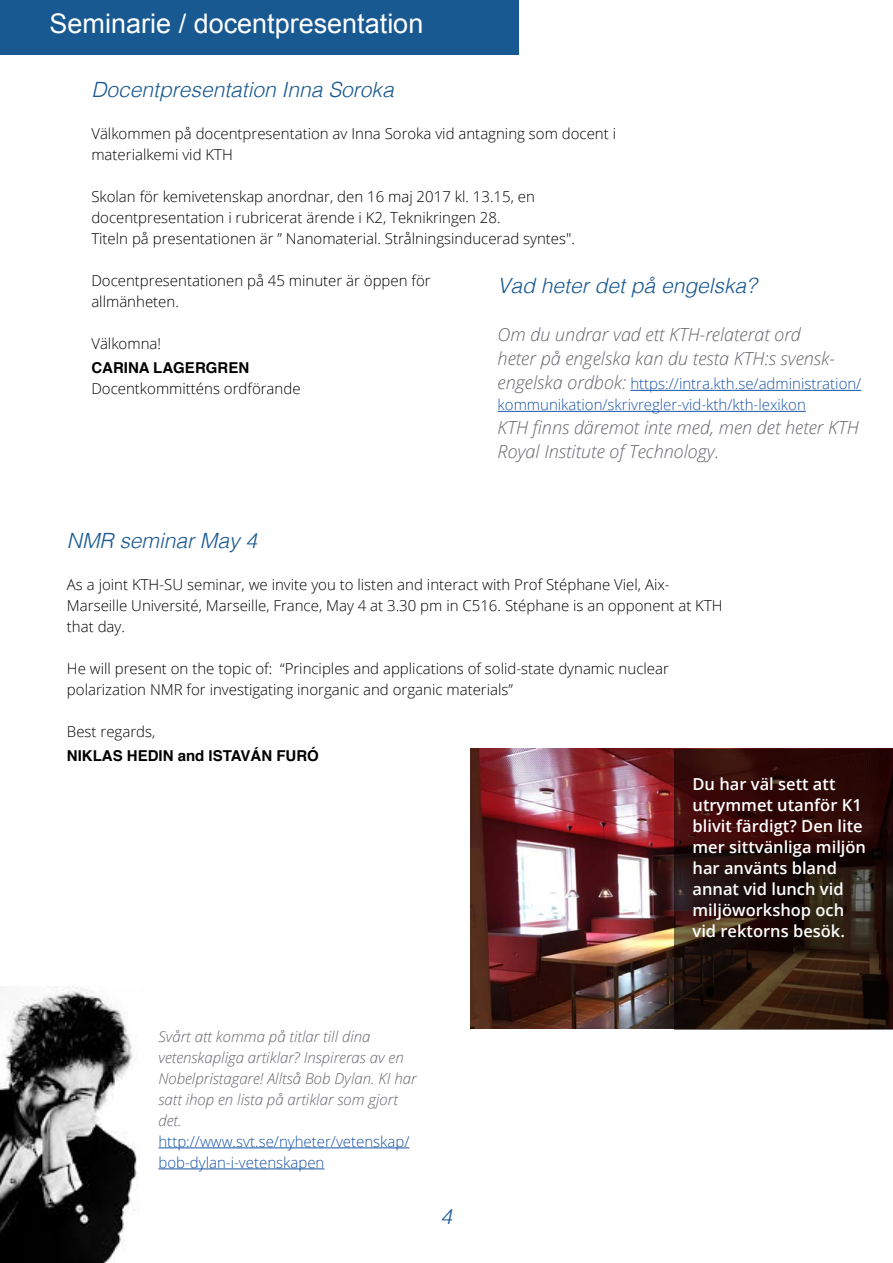
<style>
.page{position:relative;width:893px;height:1263px;background:#fff}
.page>*{position:absolute;margin:0;border:0;box-sizing:border-box;transform-origin:0 0}
.t1{font:27px "Arial";color:#fff}
.t2{font:italic 300 21px "Helvetica";color:#195992}
.t3{font:italic 300 18px/24px "Open Sans";color:#65656c}
.t4{font:600 16.5px/21px "Open Sans";color:#fff}
.t5{font:300 15px/21px "Open Sans";color:#000}
.t6{font:300 15px/21px "Open Sans";color:#1954a6}
.t7{font:italic 300 15px/21px "Open Sans";color:#65656c}
.t8{font:700 15px "Helvetica";color:#000}
.s1{font-style:italic;font-size:18px;color:#65656c}
</style>
<div class="page">
<div style="left:0;top:0;width:518px;height:54px;background:#195992"></div>
<hr style="left:630px;top:390px;width:231px;height:1px;background:#1954a6">
<hr style="left:498px;top:411px;width:308px;height:1px;background:#1954a6">
<img style="left:470px;top:749px;width:204px;height:280px">
<svg style="left:674px;top:749px;width:219px;height:281px;background:#2c130d"></svg>
<hr style="left:158px;top:1147px;width:251px;height:1px;background:#1954a6">
<hr style="left:158px;top:1168px;width:166px;height:1px;background:#1954a6">
<img style="left:0;top:986px;width:137px;height:277px">
<h1 class="t1" style="left:50px;top:6px;width:375px">Seminarie / docentpresentation</h1>
<h2 class="t2" style="left:91px;top:72px;width:304px">Docentpresentation Inna Soroka</h2>
<p class="t5" style="left:91px;top:123px;width:526px">Välkommen på docentpresentation av Inna Soroka vid antagning som docent i materialkemi vid KTH</p>
<p class="t5" style="left:91px;top:186px;width:485px">Skolan för kemivetenskap anordnar, den 16 maj 2017 kl. 13.15, en docentpresentation i rubricerat ärende i K2, Teknikringen 28.<br>Titeln på presentationen är ” Nanomaterial. Strålningsinducerad syntes".</p>
<p class="t5" style="left:91px;top:270px;width:341px">Docentpresentationen på 45 minuter är öppen för allmänheten.</p>
<p class="t5" style="left:91px;top:333px;width:71px">Välkomna!</p>
<p class="t8" style="left:91px;top:356px;width:159px">CARINA LAGERGREN</p>
<p class="t5" style="left:91px;top:378px;width:211px">Docentkommitténs ordförande</p>
<h2 class="t2" style="left:498px;top:268px;width:261px">Vad heter det på engelska?</h2>
<p class="t3" style="left:498px;top:322px;width:339px">Om du undrar vad ett KTH-relaterat ord heter på engelska kan du testa KTH:s svensk-</p>
<p class="t6" style="left:498px;top:373px;width:365px"><span class="s1">engelska ordbok:</span> https://intra.kth.se/administration/ kommunikation/skrivregler-vid-kth/kth-lexikon</p>
<p class="t3" style="left:498px;top:415px;width:363px">KTH finns däremot inte med, men det heter KTH<br>Royal Institute of Technology.</p>
<h2 class="t2" style="left:67px;top:523px;width:192px">NMR seminar May 4</h2>
<p class="t5" style="left:67px;top:574px;width:657px">As a joint KTH-SU seminar, we invite you to listen and interact with Prof Stéphane Viel, Aix-<br>Marseille Université, Marseille, France, May 4 at 3.30 pm in C516. Stéphane is an opponent at KTH that day.</p>
<p class="t5" style="left:67px;top:658px;width:603px">He will present on the topic of: “Principles and applications of solid-state dynamic nuclear polarization NMR for investigating inorganic and organic materials”</p>
<p class="t5" style="left:67px;top:721px;width:90px">Best regards,</p>
<p class="t8" style="left:67px;top:744px;width:253px">NIKLAS HEDIN and ISTAVÁN FURÓ</p>
<p class="t7" style="left:158px;top:1025px;width:260px">Svårt att komma på titlar till dina vetenskapliga artiklar? Inspireras av en<br>Nobelpristagare! Alltså Bob Dylan. KI har satt ihop en lista på artiklar som gjort det.</p>
<p class="t6" style="left:158px;top:1130px;width:253px">http://www.svt.se/nyheter/vetenskap/ bob-dylan-i-vetenskapen</p>
<h2 class="t2" style="left:441px;top:1199px;width:13px">4</h2>
<p class="t4" style="left:692px;top:773px;width:175px">Du har väl sett att utrymmet utanför K1 blivit färdigt? Den lite mer sittvänliga miljön har använts bland annat vid lunch vid miljöworkshop och vid rektorns besök.</p>
</div>
